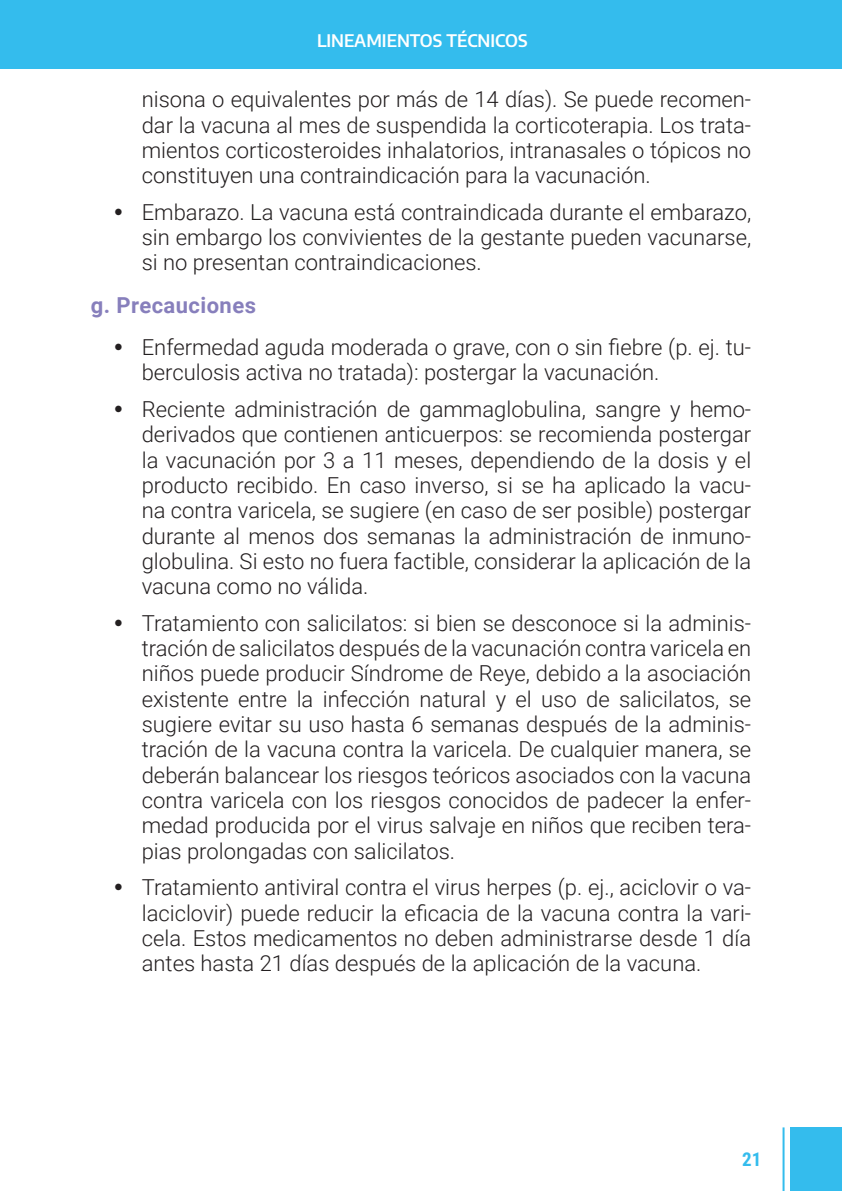
<style>
.page{position:relative;width:842px;height:1191px;background:#fff}
.page>*{position:absolute;margin:0;border:0;box-sizing:border-box;transform-origin:0 0}
.t1{font:300 22px/25.4px "Roboto";color:#231f20;text-align:justify}
.Suntitulo_2{font:700 22px "Roboto";letter-spacing:.02em;color:#877fbc}
.t2{font:700 19px "Roboto Condensed";color:#34bced}
.t3{font:600 17px "Encode Sans";color:#fff}
</style>
<div class="page">
<div style="left:0;top:0;width:842px;height:68px;background:#34bced"></div>
<div style="left:790px;top:1127px;width:52px;height:64px;background:#34bced"></div>
<hr style="left:782px;top:1127px;width:2px;height:64px;background:#34bced">
<p class="t3" style="left:317px;top:28px;width:212px">LINEAMIENTOS TÉCNICOS</p>
<p class="t1" style="left:142px;top:86px;width:611px">nisona o equivalentes por más de 14 días). Se puede recomen&shy;dar la vacuna al mes de suspendida la corticoterapia. Los trata&shy;mientos corticosteroides inhalatorios, intranasales o tópicos no constituyen una contraindicación para la vacunación.</p>
<p class="t1" style="left:142px;top:198px;width:611px">Embarazo. La vacuna está contraindicada durante el embarazo, sin embargo los convivientes de la gestante pueden vacunarse, si no presentan contraindicaciones.</p>
<p class="Suntitulo_2" style="left:91px;top:289px;width:167px">g. Precauciones</p>
<p class="t1" style="left:142px;top:334px;width:611px">Enfermedad aguda moderada o grave, con o sin fiebre (p. ej. tu&shy;berculosis activa no tratada): postergar la vacunación.</p>
<p class="t1" style="left:142px;top:396px;width:611px">Reciente administración de gammaglobulina, sangre y hemo&shy;derivados que contienen anticuerpos: se recomienda postergar la vacunación por 3 a 11 meses, dependiendo de la dosis y el producto recibido. En caso inverso, si se ha aplicado la vacu&shy;na contra varicela, se sugiere (en caso de ser posible) postergar durante al menos dos semanas la administración de inmuno&shy;globulina. Si esto no fuera factible, considerar la aplicación de la vacuna como no válida.</p>
<p class="t1" style="left:142px;top:609px;width:611px">Tratamiento con salicilatos: si bien se desconoce si la adminis&shy;tración de salicilatos después de la vacunación contra varicela en niños puede producir Síndrome de Reye, debido a la asociación existente entre la infección natural y el uso de salicilatos, se sugiere evitar su uso hasta 6 semanas después de la adminis&shy;tración de la vacuna contra la varicela. De cualquier manera, se deberán balancear los riesgos teóricos asociados con la vacuna contra varicela con los riesgos conocidos de padecer la enfer&shy;medad producida por el virus salvaje en niños que reciben tera&shy;pias prolongadas con salicilatos.</p>
<p class="t1" style="left:142px;top:874px;width:611px">Tratamiento antiviral contra el virus herpes (p. ej., aciclovir o va&shy;laciclovir) puede reducir la eficacia de la vacuna contra la vari&shy;cela. Estos medicamentos no deben administrarse desde 1 día antes hasta 21 días después de la aplicación de la vacuna.</p>
<p class="t2" style="left:742px;top:1146px;width:21px">21</p>
</div>
